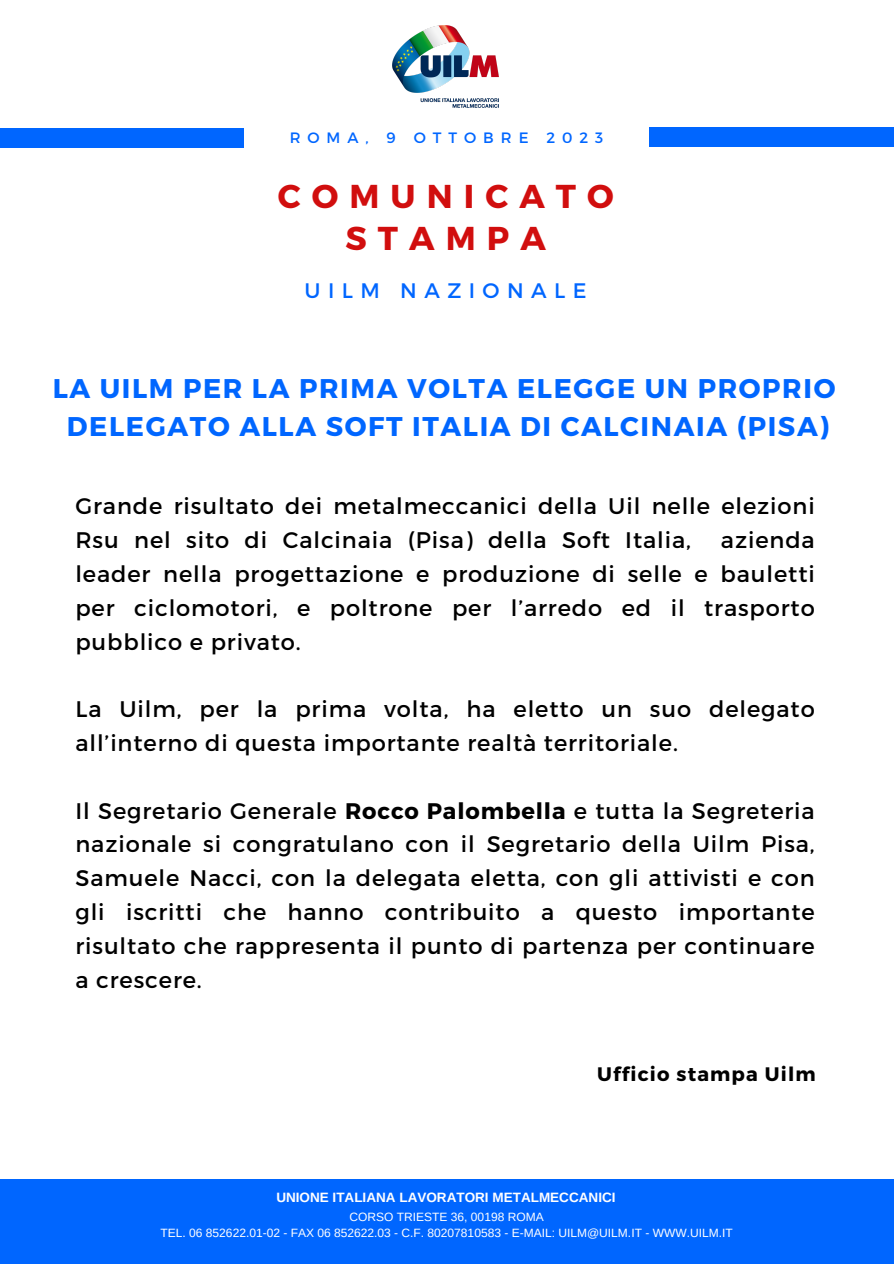
<style>
.page{position:relative;width:894px;height:1264px;background:#fff}
.page>*{position:absolute;margin:0;border:0;box-sizing:border-box;transform-origin:0 0}
.t1{font:700 33px "Montserrat";letter-spacing:.335em;color:#d10e0e}
.t2{font:700 27px "Montserrat";letter-spacing:.06em;color:#06f}
.t3{font:22.5px/33.8px "Montserrat";letter-spacing:.04em;color:#000;text-align:justify}
.t4{font:21px "Montserrat";letter-spacing:.355em;color:#06f}
.t5{font:700 19.5px "Montserrat";letter-spacing:.06em;color:#000}
.t6{font:15px "Montserrat";letter-spacing:.465em;color:#06f}
.t7{font:700 13.5px "Arimo";color:#fff}
.t8{font:12px "Arimo";color:#fff}
.s1{font-weight:700}
</style>
<div class="page">
<div style="left:0;top:128px;width:243px;height:19px;background:#06f"></div>
<div style="left:649px;top:128px;width:244px;height:19px;background:#06f"></div>
<img style="left:393px;top:25px;width:105px;height:82px">
<div style="left:0;top:1179px;width:893px;height:84px;background:#06f"></div>
<p class="t6" style="left:289px;top:128px;width:315px">ROMA, 9 OTTOBRE 2023</p>
<p class="t1" style="left:277px;top:175px;width:337px">COMUNICATO</p>
<p class="t1" style="left:345px;top:217px;width:202px">STAMPA</p>
<p class="t4" style="left:304px;top:277px;width:283px">UILM NAZIONALE</p>
<p class="t2" style="left:53px;top:371px;width:784px">LA UILM PER LA PRIMA VOLTA ELEGGE UN PROPRIO</p>
<p class="t2" style="left:67px;top:408px;width:763px">DELEGATO ALLA SOFT ITALIA DI CALCINAIA (PISA)</p>
<p class="t3" style="left:75px;top:488px;width:740px">Grande risultato dei metalmeccanici della Uil nelle elezioni<br>Rsu nel sito di Calcinaia (Pisa) della Soft Italia,</p>
<p class="t3" style="left:75px;top:522px;width:740px;text-indent:645px">azienda leader nella progettazione e produzione di selle e bauletti per ciclomotori, e poltrone per l’arredo ed il trasporto pubblico e privato.</p>
<p class="t3" style="left:75px;top:691px;width:740px">La Uilm, per la prima volta, ha eletto un suo delegato all’interno di questa importante realtà territoriale.</p>
<p class="t3" style="left:75px;top:792px;width:740px">Il Segretario Generale <span class="s1">Rocco Palombella</span> e tutta la Segreteria nazionale si congratulano con il Segretario della Uilm Pisa, Samuele Nacci, con la delegata eletta, con gli attivisti e con gli iscritti che hanno contribuito a questo importante risultato che rappresenta il punto di partenza per continuare a crescere.</p>
<p class="t5" style="left:597px;top:1061px;width:220px">Ufficio stampa Uilm</p>
<p class="t7" style="left:276px;top:1189px;width:340px">UNIONE ITALIANA LAVORATORI METALMECCANICI</p>
<p class="t8" style="left:349px;top:1210px;width:196px">CORSO TRIESTE 36, 00198 ROMA</p>
<p class="t8" style="left:160px;top:1225px;width:573px">TEL. 06 852622.01-02 - FAX 06 852622.03 - C.F. 80207810583 - E-MAIL: UILM@UILM.IT - WWW.UILM.IT</p>
</div>
